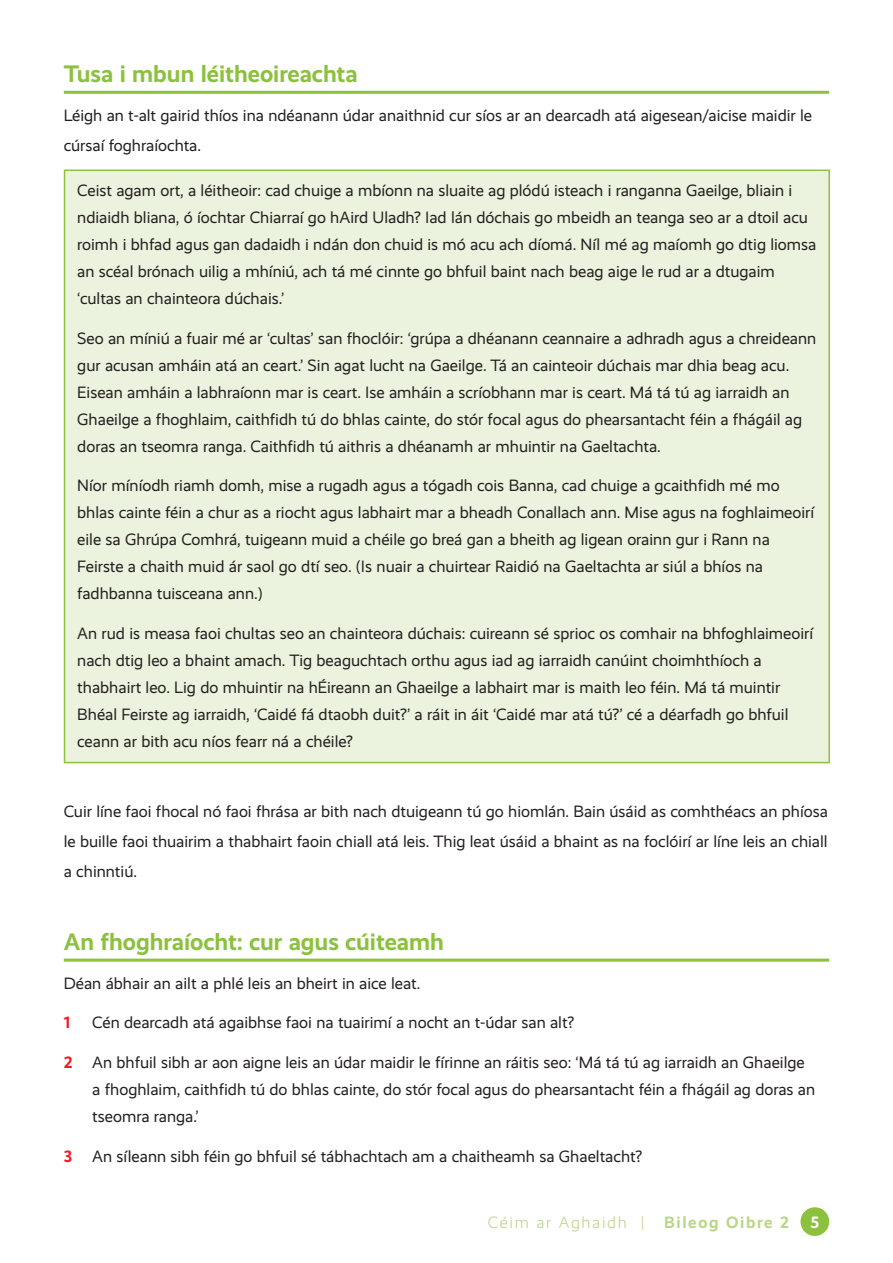
<style>
.page{position:relative;width:893px;height:1263px;background:#fff}
.page>*{position:absolute;margin:0;border:0;box-sizing:border-box;transform-origin:0 0}
.Hd_01{font:700 24px "Realist";color:#8cc13e}
.Body_Copy_-3pt{font:16.5px/27px "Realist";color:#231f20}
.t1{font:300 16.5px "Realist";letter-spacing:.1em;color:#b8d688}
.t2{font:700 16.5px "Realist";color:#fff}
.t3{font:700 16.5px "Realist";color:#ee1d23}
.s1{font-weight:700;color:#ee1d23}
.s2{font-weight:700}
</style>
<div class="page">
<div style="left:800px;top:1207px;width:29px;height:29px;background:#8cc13e;border-radius:50%"></div>
<hr style="left:64px;top:91px;width:765px;height:3px;background:#8cc13e">
<hr style="left:64px;top:958px;width:765px;height:3px;background:#8cc13e">
<div style="left:65px;top:170px;width:764px;height:592px;background:#ebf3de"></div>
<hr style="left:64px;top:170px;width:766px;height:1px;background:#8cc13e">
<hr style="left:64px;top:171px;width:1px;height:591px;background:#8cc13e">
<hr style="left:828px;top:171px;width:2px;height:591px;background:#8cc13e">
<hr style="left:64px;top:762px;width:766px;height:1px;background:#8cc13e">
<p class="Hd_01" style="left:64px;top:60px;width:295px">Tusa i mbun léitheoireachta</p>
<p class="Body_Copy_-3pt" style="left:64px;top:100px;width:750px;line-height:30px">Léigh an t-alt gairid thíos ina ndéanann údar anaithnid cur síos ar an dearcadh atá aigesean/aicise maidir le cúrsaí foghraíochta.</p>
<p class="Body_Copy_-3pt" style="left:77px;top:177px;width:741px">Ceist agam ort, a léitheoir: cad chuige a mbíonn na sluaite ag plódú isteach i ranganna Gaeilge, bliain i ndiaidh bliana, ó íochtar Chiarraí go hAird Uladh? Iad lán dóchais go mbeidh an teanga seo ar a dtoil acu roimh i bhfad agus gan dadaidh i ndán don chuid is mó acu ach díomá. Níl mé ag maíomh go dtig liomsa an scéal brónach uilig a mhíniú, ach tá mé cinnte go bhfuil baint nach beag aige le rud ar a dtugaim ‘cultas an chainteora dúchais.’</p>
<p class="Body_Copy_-3pt" style="left:77px;top:324px;width:740px">Seo an míniú a fuair mé ar ‘cultas’ san fhoclóir: ‘grúpa a dhéanann ceannaire a adhradh agus a chreideann gur acusan amháin atá an ceart.’ Sin agat lucht na Gaeilge. Tá an cainteoir dúchais mar dhia beag acu.<br>Eisean amháin a labhraíonn mar is ceart. Ise amháin a scríobhann mar is ceart. Má tá tú ag iarraidh an Ghaeilge a fhoghlaim, caithfidh tú do bhlas cainte, do stór focal agus do phearsantacht féin a fhágáil ag doras an tseomra ranga. Caithfidh tú aithris a dhéanamh ar mhuintir na Gaeltachta.</p>
<p class="Body_Copy_-3pt" style="left:77px;top:472px;width:738px">Níor míníodh riamh domh, mise a rugadh agus a tógadh cois Banna, cad chuige a gcaithfidh mé mo bhlas cainte féin a chur as a riocht agus labhairt mar a bheadh Conallach ann. Mise agus na foghlaimeoirí eile sa Ghrúpa Comhrá, tuigeann muid a chéile go breá gan a bheith ag ligean orainn gur i Rann na Feirste a chaith muid ár saol go dtí seo. (Is nuair a chuirtear Raidió na Gaeltachta ar siúl a bhíos na fadhbanna tuisceana ann.)</p>
<p class="Body_Copy_-3pt" style="left:77px;top:620px;width:737px">An rud is measa faoi chultas seo an chainteora dúchais: cuireann sé sprioc os comhair na bhfoghlaimeoirí nach dtig leo a bhaint amach. Tig beaguchtach orthu agus iad ag iarraidh canúint choimhthíoch a thabhairt leo. Lig do mhuintir na hÉireann an Ghaeilge a labhairt mar is maith leo féin. Má tá muintir Bhéal Feirste ag iarraidh, ‘Caidé fá dtaobh duit?’ a ráit in áit ‘Caidé mar atá tú?’ cé a déarfadh go bhfuil ceann ar bith acu níos fearr ná a chéile?</p>
<p class="Body_Copy_-3pt" style="left:64px;top:797px;width:766px;line-height:30px;text-align:justify">Cuir líne faoi fhocal nó faoi fhrása ar bith nach dtuigeann tú go hiomlán. Bain úsáid as comhthéacs an phíosa le buille faoi thuairim a thabhairt faoin chiall atá leis. Thig leat úsáid a bhaint as na foclóirí ar líne leis an chiall a chinntiú.</p>
<p class="Hd_01" style="left:64px;top:928px;width:382px">An fhoghraíocht: cur agus cúiteamh</p>
<p class="Body_Copy_-3pt" style="left:64px;top:969px;width:358px">Déan ábhair an ailt a phlé leis an bheirt in aice leat.</p>
<p class="t3" style="left:64px;top:1013px;width:8px">1</p>
<p class="Body_Copy_-3pt" style="left:92px;top:1009px;width:483px">Cén dearcadh atá agaibhse faoi na tuairimí a nocht an t-údar san alt?</p>
<p class="Body_Copy_-3pt" style="left:92px;top:1049px;width:724px;text-indent:-28px"><span class="s1">2</span> An bhfuil sibh ar aon aigne leis an údar maidir le fírinne an ráitis seo: ‘Má tá tú ag iarraidh an Ghaeilge a fhoghlaim, caithfidh tú do bhlas cainte, do stór focal agus do phearsantacht féin a fhágáil ag doras an tseomra ranga.’</p>
<p class="Body_Copy_-3pt" style="left:64px;top:1143px;width:580px"><span class="s1">3</span> An síleann sibh féin go bhfuil sé tábhachtach am a chaitheamh sa Ghaeltacht?</p>
<p class="t1" style="left:488px;top:1213px;width:303px">Céim ar Aghaidh | <span class="s2">Bileog Oibre 2</span></p>
<p class="t2" style="left:810px;top:1213px;width:10px">5</p>
</div>
